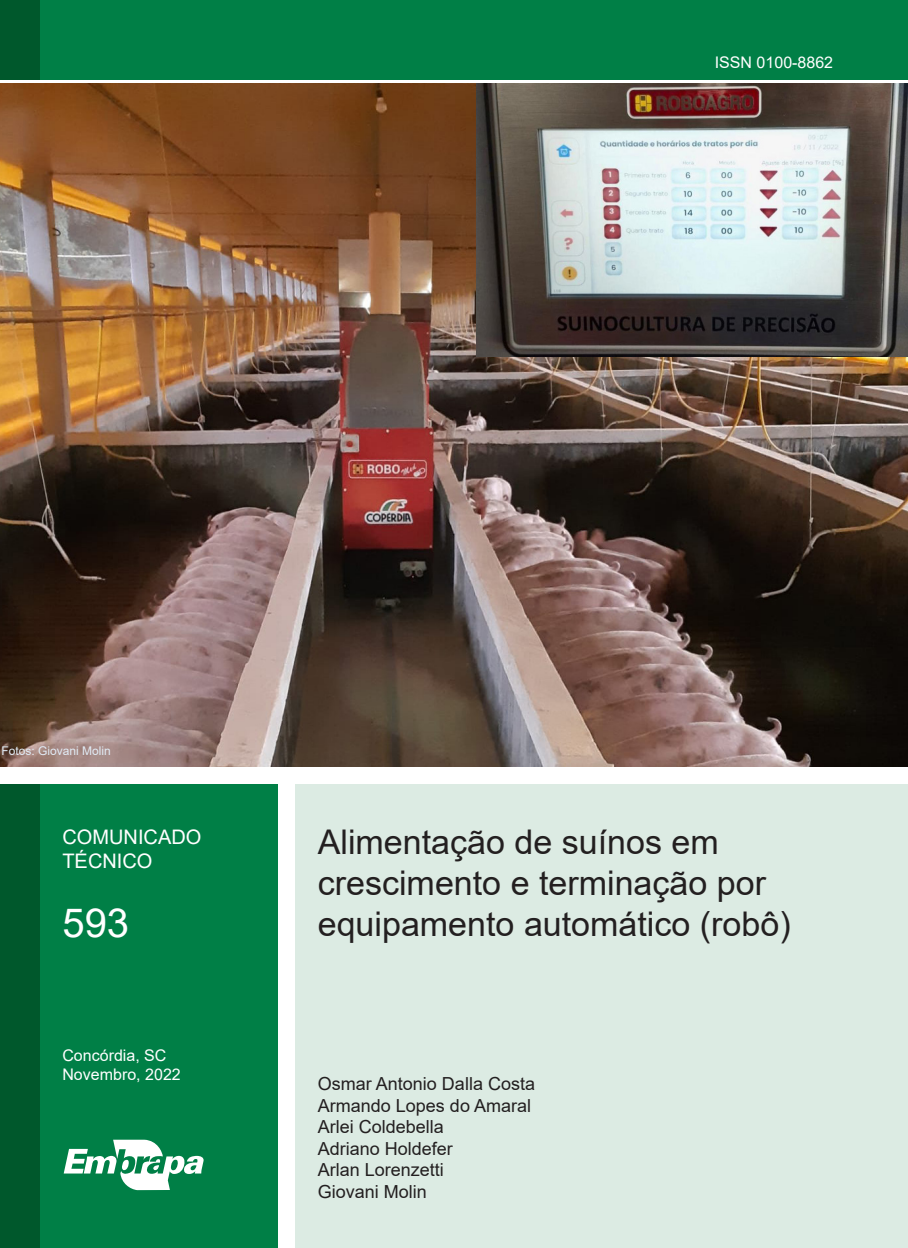
<style>
.page{position:relative;width:908px;height:1248px;background:#fff}
.page>*{position:absolute;margin:0;border:0;box-sizing:border-box;transform-origin:0 0}
.NUMERO_PUBLICACAO{font:40px "Arial";color:#fff}
.TITULO_CAPA{font:34px/40.8px "Arial";color:#231f20}
.COMUNICADO_TECNICO{font:20px/24px "Arial";color:#fff}
.t1{font:18px "Arial";color:#231f20}
.NUMERO_ISSN{font:16px "Arial";color:#fff}
.CIDADE_-_MES_-_ESTAD{font:16px "Arial";color:#fff}
.CREDITO_FOTO{font:12px "Arial";color:#e1ecf6}
</style>
<div class="page">
<img style="left:0;top:84px;width:907px;height:682px">
<div style="left:0;top:784px;width:277px;height:463px;background:#007f46"></div>
<div style="left:295px;top:784px;width:612px;height:463px;background:#dcebe3"></div>
<div style="left:0;top:784px;width:40px;height:463px;background:#00582c"></div>
<div style="left:0;top:0;width:907px;height:79px;background:#007f46"></div>
<svg style="left:64px;top:1139px;width:140px;height:50px"></svg>
<div style="left:0;top:0;width:40px;height:79px;background:#00582c"></div>
<img style="left:476px;top:84px;width:431px;height:272px">
<p class="NUMERO_ISSN" style="left:714px;top:51px;width:120px">ISSN 0100-8862</p>
<p class="CREDITO_FOTO" style="left:1px;top:743px;width:111px">Fotos: Giovani Molin</p>
<p class="COMUNICADO_TECNICO" style="left:62px;top:825px;width:140px">COMUNICADO<br>TÉCNICO</p>
<p class="NUMERO_PUBLICACAO" style="left:62px;top:895px;width:68px">593</p>
<p class="CIDADE_-_MES_-_ESTAD" style="left:62px;top:1043px;width:106px">Concórdia, SC</p>
<p class="NUMERO_ISSN" style="left:62px;top:1062px;width:120px">Novembro, 2022</p>
<p class="TITULO_CAPA" style="left:317px;top:821px;width:474px">Alimentação de suínos em crescimento e terminação por equipamento automático (robô)</p>
<p class="t1" style="left:317px;top:1071px;width:219px">Osmar Antonio Dalla Costa</p>
<p class="t1" style="left:317px;top:1092px;width:215px">Armando Lopes do Amaral</p>
<p class="t1" style="left:317px;top:1114px;width:128px">Arlei Coldebella</p>
<p class="t1" style="left:317px;top:1135px;width:137px">Adriano Holdefer</p>
<p class="t1" style="left:317px;top:1157px;width:128px">Arlan Lorenzetti</p>
<p class="t1" style="left:317px;top:1179px;width:111px">Giovani Molin</p>
</div>
